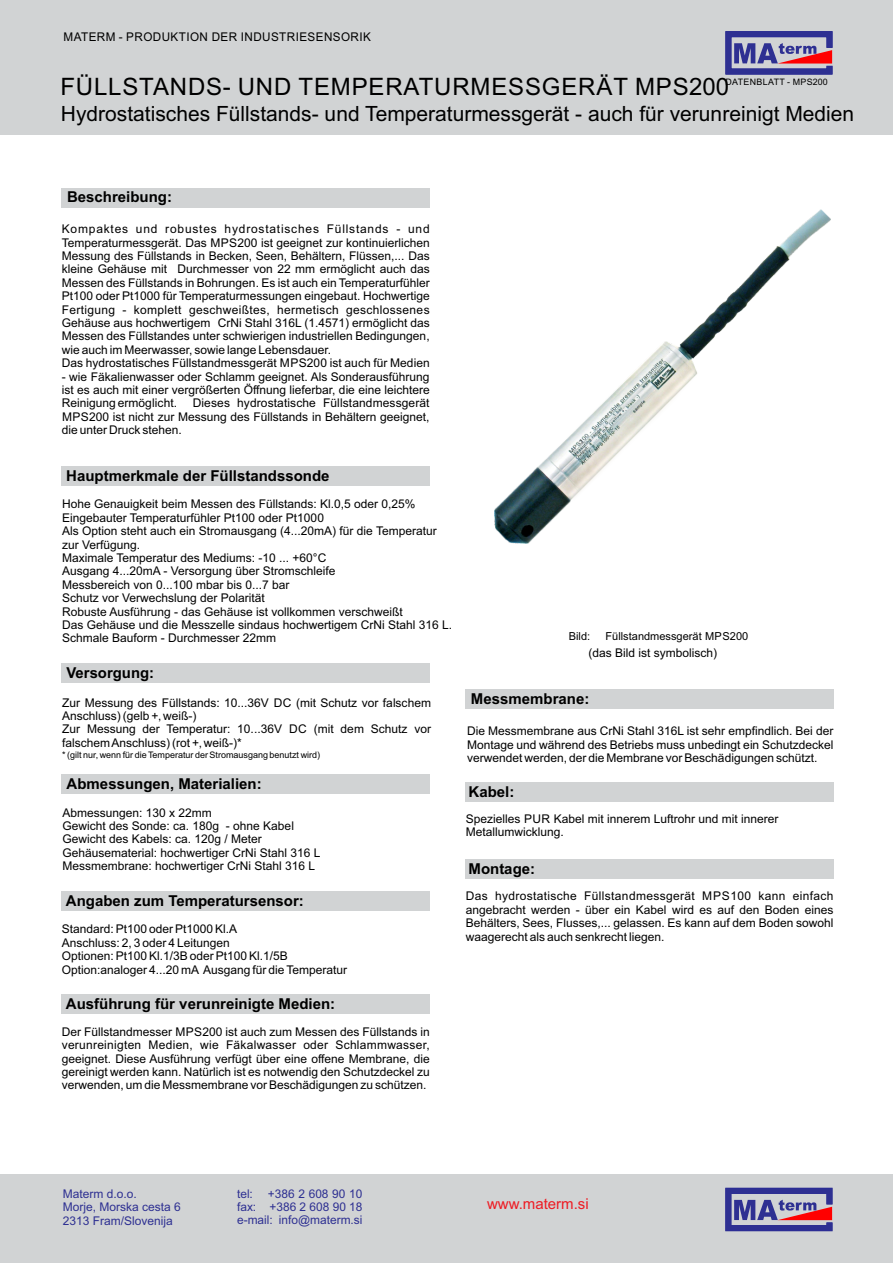
<style>
.page{position:relative;width:893px;height:1263px;background:#fff}
.page>*{position:absolute;margin:0;border:0;box-sizing:border-box;transform-origin:0 0}
.t1{font:24px "Arial";letter-spacing:.035em;color:#000}
.t2{font:21px "Arial";color:#000}
.t3{font:700 15px "Arial";color:#000}
.t4{font:15px "Arial";color:#ed1c24}
.t5{font:12px/13.4px "Arial";color:#000}
.t6{font:12px/13.4px "Arial";color:#2e3092;text-align:justify}
.t7{font:12px "Arial";letter-spacing:.035em;color:#000}
.t8{font:11.1px "Arial";color:#000}
.t9{font:9px "Arial";color:#000}
.t10{font:8.85px "Arial";letter-spacing:.035em;color:#000}
</style>
<div class="page">
<div style="left:62px;top:774px;width:368px;height:20px;background:#d1d3d4"></div>
<div style="left:62px;top:467px;width:368px;height:19px;background:#d1d3d4"></div>
<div style="left:0;top:0;width:893px;height:135px;background:#d1d3d4"></div>
<div style="left:62px;top:188px;width:368px;height:19px;background:#d1d3d4"></div>
<div style="left:0;top:1174px;width:893px;height:89px;background:#d1d3d4"></div>
<svg style="left:726px;top:1188px;width:106px;height:43px"></svg>
<div style="left:62px;top:891px;width:368px;height:20px;background:#d1d3d4"></div>
<div style="left:465px;top:782px;width:368px;height:19px;background:#d1d3d4"></div>
<div style="left:466px;top:689px;width:368px;height:20px;background:#d1d3d4"></div>
<svg style="left:726px;top:31px;width:106px;height:43px"></svg>
<div style="left:62px;top:663px;width:368px;height:19px;background:#d1d3d4"></div>
<div style="left:62px;top:994px;width:368px;height:19px;background:#d1d3d4"></div>
<div style="left:465px;top:859px;width:368px;height:20px;background:#d1d3d4"></div>
<img style="left:494px;top:210px;width:336px;height:334px">
<svg style="left:579px;top:439px;width:5px;height:4px"></svg>
<p class="t7" style="left:64px;top:32px;width:309px">MATERM - PRODUKTION DER INDUSTRIESENSORIK</p>
<h1 class="t1" style="left:60px;top:77px;width:670px">FÜLLSTANDS- UND TEMPERATURMESSGERÄT MPS200</h1>
<h2 class="t2" style="left:61px;top:106px;width:795px">Hydrostatisches Füllstands- und Temperaturmessgerät - auch für verunreinigt Medien</h2>
<p class="t10" style="left:725px;top:79px;width:104px">DATENBLATT - MPS200</p>
<p class="t3" style="left:67px;top:191px;width:107px">Beschreibung:</p>
<p class="t5" style="left:62px;top:223px;width:369px">Kompaktes und robustes hydrostatisches Füllstands - und Temperaturmessgerät. Das MPS200 ist geeignet zur kontinuierlichen Messung des Füllstands in Becken, Seen, Behältern, Flüssen,... Das kleine Gehäuse mit Durchmesser von 22 mm ermöglicht auch das Messen des Füllstands in Bohrungen. Es ist auch ein Temperaturfühler Pt100 oder Pt1000 für Temperaturmessungen eingebaut. Hochwertige Fertigung - komplett geschweißtes, hermetisch geschlossenes Gehäuse aus hochwertigem CrNi Stahl 316L (1.4571) ermöglicht das Messen des Füllstandes unter schwierigen industriellen Bedingungen, wie auch im Meerwasser, sowie lange Lebensdauer.<br>Das hydrostatisches Füllstandmessgerät MPS200 ist auch für Medien</p>
<p class="t5" style="left:62px;top:371px;width:369px;text-align:justify">- wie Fäkalienwasser oder Schlamm geeignet. Als Sonderausführung ist es auch mit einer vergrößerten Öffnung lieferbar, die eine leichtere Reinigung erm öglicht.</p>
<p class="t5" style="left:62px;top:398px;width:369px;text-align:justify;text-indent:131px">Dieses hydrostatische Füllstandmessgerät MPS200 ist nicht zur Messung des Füllstands in Behältern geeignet, die unter Druck stehen.</p>
<p class="t3" style="left:66px;top:470px;width:265px">Hauptmerkmale der Füllstandssonde</p>
<p class="t5" style="left:62px;top:499px;width:392px">Hohe Genauigkeit beim Messen des Füllstands: Kl.0,5 oder 0,25% Eingebauter Temperaturfühler Pt100 oder Pt1000<br>Als Option steht auch ein Stromausgang (4...20mA) für die Temperatur zur Verfügung.<br>Maximale Temperatur des Mediums: -10 ... +60°C<br>Ausgang 4...20mA - Versorgung über Stromschleife<br>Messbereich von 0...100 mbar bis 0...7 bar<br>Schutz vor Verwechslung der Polarität<br>Robuste Ausführung - das Gehäuse ist vollkommen verschweißt<br>Das Geh äuse und die Messzelle sindaus hochwertigem CrNi Stahl 316 L.<br>Schmale Bauform - Durchmesser 22mm</p>
<p class="t3" style="left:67px;top:667px;width:89px">Versorgung:</p>
<p class="t5" style="left:62px;top:697px;width:370px">Zur Messung des Füllstands: 10...36V DC (mit Schutz vor falschem Anschluss) (gelb +‚ weiß-)<br>Zur Messung der Temperatur: 10...36V DC (mit dem Schutz vor falschem Anschluss) (rot +‚ weiß-)*</p>
<p class="t9" style="left:62px;top:751px;width:259px">* (gilt nur, wenn für die Temperatur der Stromausgang benutzt wird)</p>
<p class="t3" style="left:67px;top:778px;width:197px">Abmessungen, Materialien:</p>
<p class="t5" style="left:63px;top:807px;width:260px">Abmessungen: 130 x 22mm<br>Gewicht des Sonde: ca. 180g - ohne Kabel Gewicht des Kabels: ca. 120g / Meter Gehäusematerial: hochwertiger CrNi Stahl 316 L Messmembrane: hochwertiger CrNi Stahl 316 L</p>
<p class="t3" style="left:66px;top:895px;width:240px">Angaben zum Temperatursensor:</p>
<p class="t5" style="left:62px;top:924px;width:287px">Standard: Pt100 oder Pt1000 Kl.A<br>Anschluss: 2, 3 oder 4 Leitungen<br>Optionen: Pt100 Kl.1/3B oder Pt100 Kl.1/5B Option:analoger 4...20 mA Ausgang für die Temperatur</p>
<p class="t3" style="left:66px;top:998px;width:271px">Ausführung für verunreinigte Medien:</p>
<p class="t5" style="left:62px;top:1026px;width:369px;text-align:justify">Der Füllstandmesser MPS200 ist auch zum Messen des Füllstands in verunreinigten Medien, wie Fäkalwasser oder Schlammwasser, geeignet. Diese Ausführung verfügt über eine offene Membrane, die gereinigt werden kann. Natürlich ist es notwendig den Schutzdeckel zu verwenden, um die Messmembrane vor Besch ädigungen zu schützen.</p>
<p class="t8" style="left:569px;top:632px;width:23px">Bild:</p>
<p class="t8" style="left:605px;top:632px;width:144px">Füllstandmessgerät MPS200</p>
<p class="t5" style="left:589px;top:647px;width:130px">(das Bild ist symbolisch)</p>
<p class="t3" style="left:471px;top:693px;width:120px">Messmembrane:</p>
<p class="t5" style="left:467px;top:725px;width:368px;text-align:justify">Die Messmembrane aus CrNi Stahl 316L ist sehr empfindlich. Bei der Montage und während des Betriebs muss unbedingt ein Schutzdeckel verwendet werden, der die Membrane vor Beschädigungen schützt.</p>
<p class="t3" style="left:468px;top:786px;width:47px">Kabel:</p>
<p class="t5" style="left:466px;top:813px;width:314px">Spezielles PUR Kabel mit innerem Luftrohr und mit innerer<br>Metallumwicklung.</p>
<p class="t3" style="left:468px;top:863px;width:68px">Montage:</p>
<p class="t5" style="left:466px;top:890px;width:369px;text-align:justify">Das hydrostatische Füllstandmessgerät MPS100 kann einfach angebracht werden - über ein Kabel wird es auf den Boden eines Behälters, Sees, Flusses,... gelassen. Es kann auf dem Boden sowohl waagerecht als auch senkrecht liegen.</p>
<p class="t6" style="left:63px;top:1188px;width:120px;text-align:left">Materm d.o.o.<br>Morje, Morska cesta 6<br>2313 Fram/Slovenija</p>
<p class="t6" style="left:237px;top:1188px;width:127px">tel: +386 2 608 90 10 fax: +386 2 608 90 18 e-mail: info@materm.si</p>
<p class="t4" style="left:487px;top:1198px;width:103px">www.materm.si</p>
</div>
